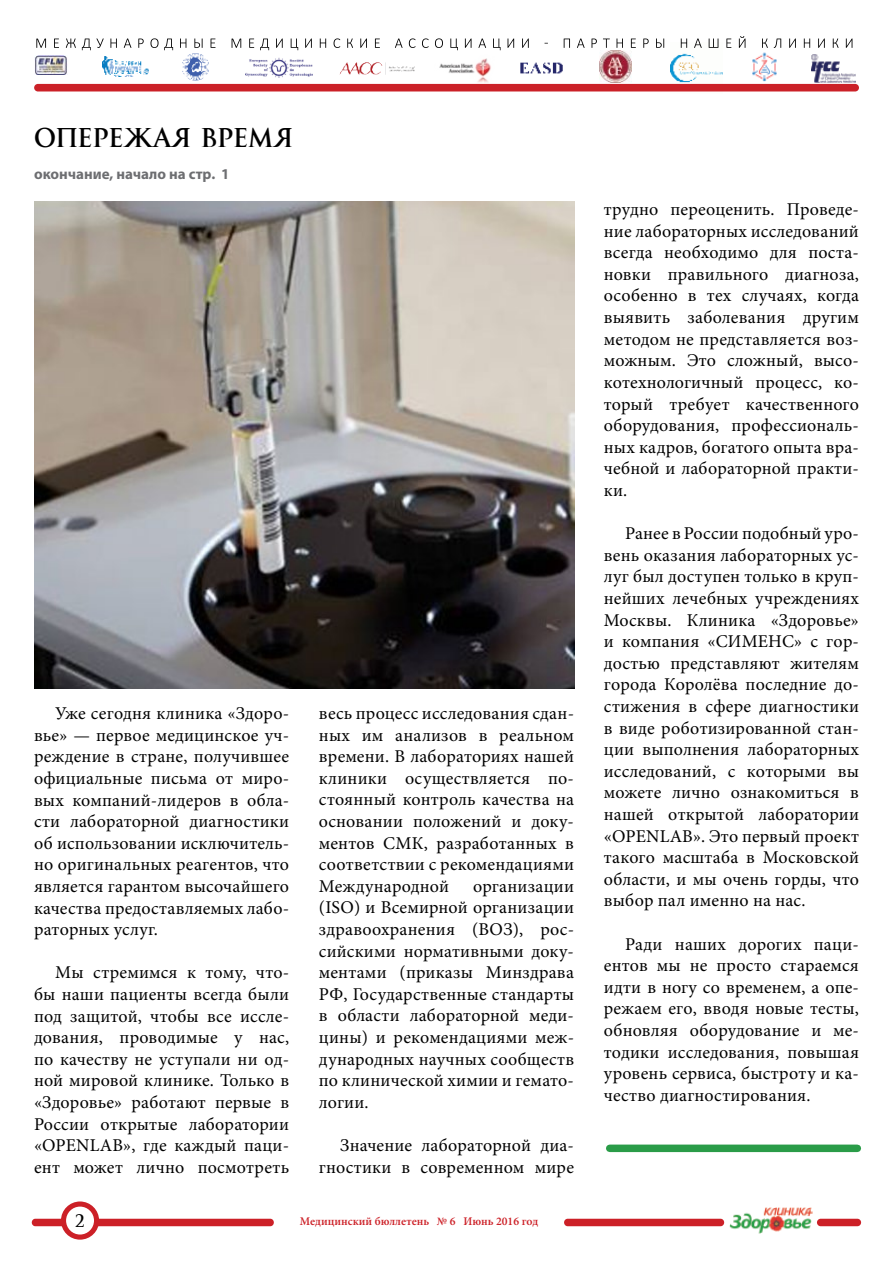
<style>
.page{position:relative;width:893px;height:1263px;background:#fff}
.page>*{position:absolute;margin:0;border:0;box-sizing:border-box;transform-origin:0 0}
.t1{font:700 27px "Goudy Trajan";color:#000}
.t2{font:18px/21.6px "Minion Pro";letter-spacing:.01em;color:#000;text-align:justify}
.t3{font:700 18px "Goudy Trajan";color:#000}
.t4{font:700 15px "Myriad Pro";color:#6d6e71}
.t5{font:600 11.7px "Minion Pro";color:#cc2027}
</style>
<div class="page">
<div style="left:817px;top:1219px;width:44px;height:7px;background:#cc2027;border-radius:4px"></div>
<div style="left:564px;top:1219px;width:160px;height:7px;background:#cc2027;border-radius:4px"></div>
<div style="left:32px;top:1219px;width:242px;height:7px;background:#cc2027;border-radius:4px"></div>
<img style="left:729px;top:1208px;width:83px;height:25px">
<div style="left:61px;top:1201px;width:38px;height:38px;background:#cc2027;border-radius:50%"></div>
<div style="left:66px;top:1206px;width:28px;height:28px;background:#fff;border-radius:50%"></div>
<img style="left:246px;top:58px;width:66px;height:20px">
<img style="left:339px;top:62px;width:76px;height:13px">
<img style="left:599px;top:50px;width:32px;height:32px">
<img style="left:434px;top:45px;width:62px;height:39px">
<img style="left:182px;top:53px;width:27px;height:27px">
<img style="left:102px;top:56px;width:47px;height:21px">
<img style="left:811px;top:55px;width:45px;height:28px">
<img style="left:520px;top:62px;width:43px;height:12px">
<img style="left:34px;top:55px;width:33px;height:20px">
<img style="left:671px;top:42px;width:51px;height:50px">
<img style="left:752px;top:52px;width:25px;height:29px">
<svg style="left:36px;top:39px;width:10px;height:9px"></svg>
<svg style="left:54px;top:39px;width:5px;height:9px"></svg>
<svg style="left:66px;top:39px;width:10px;height:9px"></svg>
<svg style="left:82px;top:39px;width:22px;height:11px"></svg>
<svg style="left:110px;top:39px;width:7px;height:9px"></svg>
<svg style="left:124px;top:39px;width:7px;height:9px"></svg>
<svg style="left:138px;top:39px;width:6px;height:9px"></svg>
<svg style="left:150px;top:38px;width:23px;height:12px"></svg>
<svg style="left:180px;top:39px;width:6px;height:9px"></svg>
<svg style="left:194px;top:39px;width:9px;height:9px"></svg>
<svg style="left:211px;top:39px;width:5px;height:9px"></svg>
<svg style="left:232px;top:39px;width:9px;height:9px"></svg>
<svg style="left:249px;top:39px;width:5px;height:9px"></svg>
<svg style="left:260px;top:39px;width:9px;height:11px"></svg>
<svg style="left:276px;top:39px;width:7px;height:9px"></svg>
<svg style="left:291px;top:39px;width:7px;height:11px"></svg>
<svg style="left:305px;top:39px;width:7px;height:9px"></svg>
<svg style="left:320px;top:39px;width:6px;height:9px"></svg>
<svg style="left:334px;top:38px;width:6px;height:10px"></svg>
<svg style="left:347px;top:39px;width:6px;height:9px"></svg>
<svg style="left:360px;top:39px;width:7px;height:9px"></svg>
<svg style="left:375px;top:39px;width:5px;height:9px"></svg>
<svg style="left:395px;top:39px;width:8px;height:9px"></svg>
<svg style="left:409px;top:38px;width:6px;height:10px"></svg>
<svg style="left:422px;top:38px;width:7px;height:10px"></svg>
<svg style="left:435px;top:38px;width:8px;height:10px"></svg>
<svg style="left:450px;top:39px;width:8px;height:11px"></svg>
<svg style="left:465px;top:39px;width:6px;height:9px"></svg>
<svg style="left:478px;top:39px;width:8px;height:9px"></svg>
<svg style="left:493px;top:39px;width:8px;height:11px"></svg>
<svg style="left:508px;top:39px;width:6px;height:9px"></svg>
<svg style="left:522px;top:39px;width:7px;height:9px"></svg>
<svg style="left:564px;top:39px;width:6px;height:9px"></svg>
<svg style="left:577px;top:39px;width:8px;height:9px"></svg>
<svg style="left:591px;top:39px;width:6px;height:9px"></svg>
<svg style="left:603px;top:39px;width:7px;height:9px"></svg>
<svg style="left:616px;top:39px;width:7px;height:9px"></svg>
<svg style="left:631px;top:39px;width:5px;height:9px"></svg>
<svg style="left:643px;top:39px;width:6px;height:9px"></svg>
<svg style="left:656px;top:39px;width:8px;height:9px"></svg>
<svg style="left:681px;top:39px;width:6px;height:9px"></svg>
<svg style="left:694px;top:39px;width:8px;height:9px"></svg>
<svg style="left:709px;top:39px;width:9px;height:9px"></svg>
<svg style="left:726px;top:39px;width:5px;height:9px"></svg>
<svg style="left:739px;top:36px;width:6px;height:12px"></svg>
<svg style="left:762px;top:39px;width:6px;height:9px"></svg>
<svg style="left:774px;top:39px;width:7px;height:9px"></svg>
<svg style="left:789px;top:39px;width:7px;height:9px"></svg>
<svg style="left:804px;top:39px;width:6px;height:9px"></svg>
<svg style="left:818px;top:39px;width:7px;height:9px"></svg>
<svg style="left:833px;top:39px;width:5px;height:9px"></svg>
<svg style="left:846px;top:39px;width:6px;height:9px"></svg>
<div style="left:34px;top:84px;width:825px;height:7px;background:#cb2128;border-radius:4px"></div>
<img style="left:35px;top:202px;width:539px;height:487px">
<div style="left:610px;top:1144px;width:247px;height:8px;background:#2a9c48"></div>
<h1 class="t1" style="left:34px;top:121px;width:261px">Опережая время</h1>
<p class="t4" style="left:34px;top:165px;width:197px">окончание, начало на стр. 1</p>
<p class="t2" style="left:34px;top:703px;width:257px;text-indent:21px">Уже сегодня клиника «Здоро&shy;вье» — первое медицинское уч&shy;реждение в стране, получившее официальные письма от миро&shy;вых компаний-лидеров в обла&shy;сти лабораторной диагностики об использовании исключитель&shy;но оригинальных реагентов, что является гарантом высочайшего качества предоставляемых лабо&shy;раторных услуг.</p>
<p class="t2" style="left:34px;top:962px;width:257px;text-indent:21px">Мы стремимся к тому, что&shy;бы наши пациенты всегда были под защитой, чтобы все иссле&shy;дования, проводимые у нас, по качеству не уступали ни од&shy;ной мировой клинике. Только в «Здоровье» работают первые в России открытые лаборатории «OPENLAB», где каждый паци&shy;ент может лично посмотреть</p>
<p class="t2" style="left:319px;top:702px;width:257px">весь процесс исследования сдан&shy;ных им анализов в реальном времени. В лабораториях нашей клиники осуществляется по&shy;стоянный контроль качества на основании положений и доку&shy;ментов СМК, разработанных в соответствии с рекомендациями Международной</p>
<p class="t2" style="left:319px;top:875px;width:257px;text-indent:154px">организации (ISO) и Всемирной организации здравоохранения (ВОЗ), рос&shy;сийскими нормативными доку&shy;ментами (приказы Минздрава РФ, Государственные стандарты в области лабораторной меди&shy;цины) и рекомендациями меж&shy;дународных научных сообществ по клинической химии и гемато&shy;логии.</p>
<p class="t2" style="left:319px;top:1134px;width:257px;text-align:right">Значение лабораторной диа&shy;гностики в современном мире</p>
<p class="t3" style="left:75px;top:1210px;width:12px">2</p>
<p class="t5" style="left:300px;top:1213px;width:240px">Медицинский бюллетень № 6 Июнь 2016 год</p>
<p class="t2" style="left:604px;top:199px;width:257px">трудно переоценить. Проведе&shy;ние лабораторных исследований всегда необходимо для поста&shy;новки правильного диагноза, особенно в тех случаях, когда выявить заболевания другим методом не представляется воз&shy;можным. Это сложный, высо&shy;котехнологичный процесс, ко&shy;торый требует качественного оборудования, профессиональ&shy;ных кадров, богатого опыта вра&shy;чебной и лабораторной практи&shy;ки.</p>
<p class="t2" style="left:604px;top:523px;width:257px;text-indent:21px">Ранее в России подобный уро&shy;вень оказания лабораторных ус&shy;луг был доступен только в круп&shy;нейших лечебных учреждениях Москвы. Клиника «Здоровье» и компания «СИМЕНС» с гор&shy;достью представляют жителям города Королёва последние до&shy;стижения в сфере диагностики в виде роботизированной стан&shy;ции выполнения лабораторных исследований, с которыми вы можете лично ознакомиться в нашей открытой лаборатории «OPENLAB». Это первый проект такого масштаба в Московской области, и мы очень горды, что выбор пал именно на нас.</p>
<p class="t2" style="left:604px;top:933px;width:257px;text-indent:21px">Ради наших дорогих паци&shy;ентов мы не просто стараемся идти в ногу со временем, а опе&shy;режаем его, вводя новые тесты, обновляя оборудование и ме&shy;тодики исследования, повышая уровень сервиса, быстроту и ка&shy;чество диагностирования.</p>
</div>
